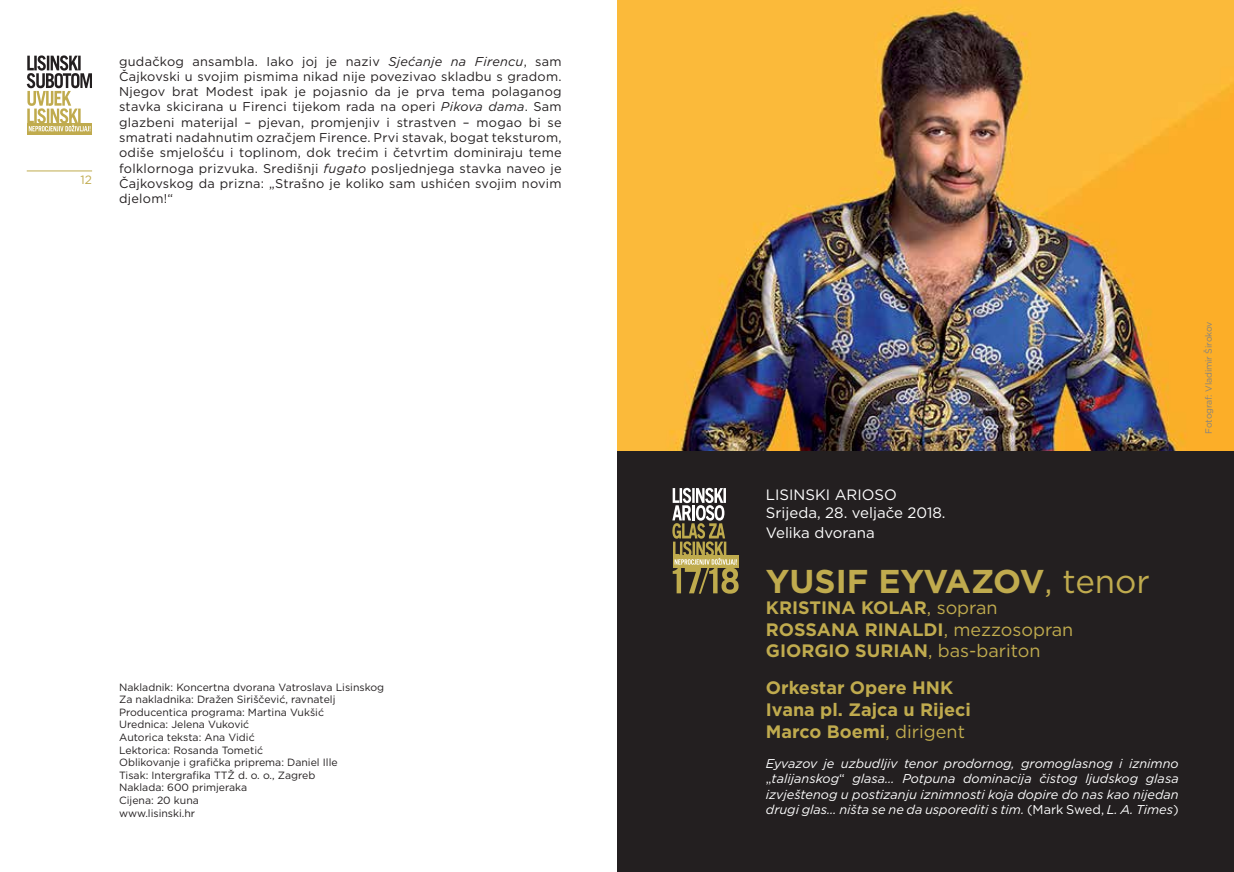
<style>
.page{position:relative;width:1234px;height:872px;background:#fff}
.page>*{position:absolute;margin:0;border:0;box-sizing:border-box;transform-origin:0 0}
.t1{font:700 33px "Gotham";color:#c0ab4e}
.t2{font:700 18px/21.6px "Gotham";color:#c0ab4e}
.t3{font:15px/18px "Gotham";color:#fff}
.t4{font:12.75px/15.3px "Gotham";letter-spacing:.02em;color:#231f20;text-align:justify}
.t5{font:italic 12.75px/15.3px "Gotham";color:#fff;text-align:justify}
.t6{font:12px "Gotham";color:#c0ab4e}
.t7{font:10.5px/12.6px "Gotham";color:#231f20}
.t8{font:9px "Gotham";letter-spacing:-.01em;color:#808285}
.s1{font-style:italic}
.s2{font-weight:400}
.s3{font-style:normal}
</style>
<div class="page">
<svg style="left:27px;top:131px;width:65px;height:4px"></svg>
<svg style="left:27px;top:55px;width:65px;height:76px"></svg>
<hr style="left:27px;top:171px;width:65px;height:1px;background:#c0ab4e">
<img style="left:617px;top:0;width:616px;height:452px">
<div style="left:617px;top:452px;width:616px;height:420px;background:#231f20"></div>
<svg style="left:672px;top:488px;width:66px;height:105px"></svg>
<p class="t6" style="left:81px;top:172px;width:13px">12</p>
<p class="t4" style="left:119px;top:53px;width:444px">gudačkog ansambla. Iako joj je naziv <span class="s1">Sjećanje na Firencu</span>, sam Čajkovski u svojim pismima nikad nije povezivao skladbu s gradom.<br>Njegov brat Modest ipak je pojasnio da je prva tema polaganog stavka skicirana u Firenci tijekom rada na operi <span class="s1">Pikova dama</span>. Sam glazbeni materijal – pjevan, promjenjiv i strastven – mogao bi se smatrati nadahnutim ozračjem Firence. Prvi stavak, bogat teksturom, odiše smjelošću i toplinom, dok trećim i četvrtim dominiraju teme folklornoga prizvuka. Središnji <span class="s1">fugato</span> posljednjega stavka naveo je Čajkovskog da prizna: „Strašno je koliko sam ushićen svojim novim djelom!“</p>
<p class="t7" style="left:119px;top:680px;width:266px">Nakladnik: Koncertna dvorana Vatroslava Lisinskog Za nakladnika: Dražen Siriščević, ravnatelj Producentica programa: Martina Vukšić<br>Urednica: Jelena Vuković<br>Autorica teksta: Ana Vidić<br>Lektorica: Rosanda Tometić<br>Oblikovanje i grafička priprema: Daniel Ille<br>Tisak: Intergrafika TTŽ d. o. o., Zagreb<br>Naklada: 600 primjeraka<br>Cijena: 20 kuna<br>www.lisinski.hr</p>
<p class="t3" style="left:765px;top:485px;width:181px">LISINSKI ARIOSO<br>Srijeda, 28. veljače 2018.</p>
<p class="t3" style="left:765px;top:523px;width:110px">Velika dvorana</p>
<h1 class="t1" style="left:765px;top:559px;width:385px">YUSIF EYVAZOV<span class="s2">, tenor</span></h1>
<h2 class="t2" style="left:765px;top:597px;width:309px">KRISTINA KOLAR<span class="s2">, sopran<br></span>ROSSANA RINALDI<span class="s2">, mezzosopran<br></span>GIORGIO SURIAN<span class="s2">, bas-bariton</span></h2>
<h2 class="t2" style="left:765px;top:677px;width:206px">Orkestar Opere HNK<br>Ivana pl. Zajca u Rijeci<br>Marco Boemi<span class="s2">, dirigent</span></h2>
<p class="t5" style="left:765px;top:755px;width:414px">Eyvazov je uzbudljiv tenor prodornog, gromoglasnog i iznimno <span class="s3">„</span>talijanskog<span class="s3">“</span> glasa… Potpuna dominacija čistog ljudskog glasa izvještenog u postizanju iznimnosti koja dopire do nas kao nijedan drugi glas… ništa se ne da usporediti s tim. <span class="s3">(Mark Swed,</span> L. A. Times<span class="s3">)</span></p>
<p class="t8" style="left:1202px;top:434px;width:114px;rotate:-90deg">Fotograf: Vladimir Širokov</p>
</div>
